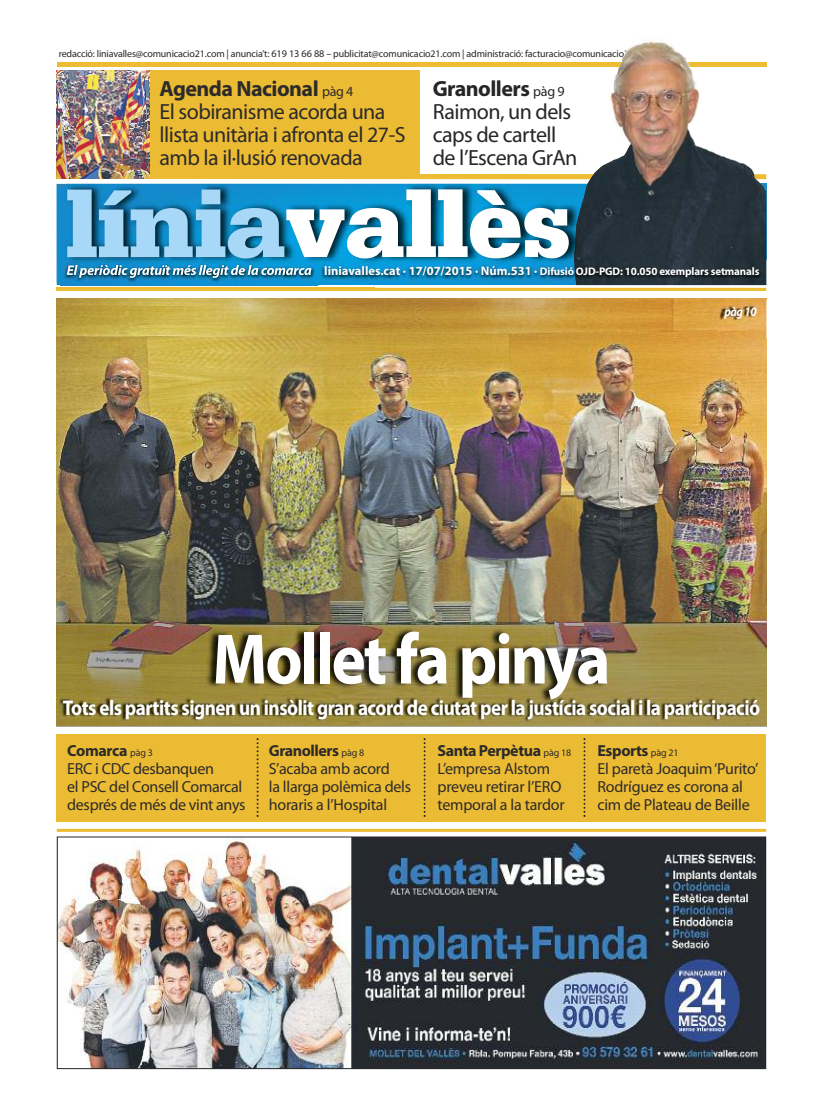
<style>
.page{position:relative;width:823px;height:1106px;background:#fff}
.page>*{position:absolute;margin:0;border:0;box-sizing:border-box;transform-origin:0 0}
.t1{font:900 100px "Serifa";letter-spacing:-.015em;color:#fff}
.t2{font:700 72px "Myriad Pro";letter-spacing:-.035em;color:#fff;scale:.9 1}
.t3{font:22px/23px "Myriad Pro";letter-spacing:-.025em;color:#2d2b29}
.t4{font:22px/23px "Myriad Pro";letter-spacing:-.025em;color:#272627}
.t5{font:700 21.3px "Myriad Pro";letter-spacing:-.025em;color:#fff;scale:.9 1}
.t6{font:16px/18px "Myriad Pro";letter-spacing:-.015em;color:#2d2b29}
.t7{font:italic 700 13px "Myriad Pro";letter-spacing:-.035em;color:#fff;scale:.9 1}
.t8{font:700 11px "Myriad Pro";letter-spacing:-.015em;color:#fff}
.t9{font:10px "Myriad Pro";letter-spacing:-.015em;color:#272627}
.s1{font-size:10.2px}
.s2{font-weight:700}
.s3{font-size:14px}
.s4{color:#a7d8f7}
.s5{font-size:12.5px}
.s6{font-size:10px}
</style>
<div class="page">
<div style="left:57px;top:62px;width:708px;height:5px;background:#edbb34"></div>
<img style="left:59px;top:838px;width:704px;height:229px">
<div style="left:57px;top:836px;width:708px;height:233px;border:1px solid #272627"></div>
<hr style="left:57px;top:829px;width:708px;height:3px;background:#edbb34">
<div style="left:57px;top:70px;width:363px;height:107px;background:#ecbb34"></div>
<img style="left:604px;top:37px;width:161px;height:223px">
<img style="left:56px;top:165px;width:517px;height:134px">
<img style="left:149px;top:174px;width:424px;height:5px">
<svg style="left:56px;top:288px;width:4px;height:5px"></svg>
<img style="left:57px;top:184px;width:516px;height:101px">
<img style="left:149px;top:165px;width:271px;height:12px">
<img style="left:60px;top:260px;width:258px;height:34px">
<img style="left:60px;top:258px;width:314px;height:2px">
<img style="left:67px;top:265px;width:93px;height:13px">
<img style="left:573px;top:165px;width:47px;height:95px">
<img style="left:57px;top:70px;width:92px;height:109px">
<img style="left:57px;top:298px;width:708px;height:316px">
<div style="left:57px;top:733px;width:708px;height:88px;background:#ecbb34"></div>
<svg style="left:256px;top:738px;width:2px;height:79px"></svg>
<svg style="left:423px;top:738px;width:2px;height:79px"></svg>
<svg style="left:583px;top:738px;width:2px;height:79px"></svg>
<img style="left:766px;top:614px;width:1px;height:77px">
<img style="left:56px;top:614px;width:1px;height:77px">
<img style="left:765px;top:614px;width:1px;height:77px">
<img style="left:57px;top:614px;width:708px;height:77px">
<img style="left:56px;top:691px;width:711px;height:36px">
<img style="left:765px;top:691px;width:1px;height:30px">
<img style="left:460px;top:691px;width:103px;height:8px">
<img style="left:716px;top:300px;width:51px;height:38px">
<img style="left:620px;top:260px;width:147px;height:30px">
<img style="left:318px;top:290px;width:449px;height:3px">
<img style="left:620px;top:288px;width:145px;height:3px">
<svg style="left:765px;top:260px;width:1px;height:25px"></svg>
<img style="left:575px;top:260px;width:190px;height:25px">
<img style="left:374px;top:285px;width:246px;height:6px">
<img style="left:318px;top:293px;width:255px;height:1px">
<img style="left:374px;top:260px;width:201px;height:25px">
<img style="left:318px;top:260px;width:56px;height:31px">
<p class="t9" style="left:59px;top:50px;width:596px">redacció: liniavalles@comunicacio21.com | anuncia’t: <span class="s1">619 13 66 88</span> – publicitat@comunicacio21.com | administració: facturacio@comunicacio21.com</p>
<h3 class="t3" style="left:159px;top:78px;width:247px"><span class="s2">Agenda Nacional</span> <span class="s3">pàg 4<br></span>El sobiranisme acorda una llista unitària i afronta el 27-S amb la il·lusió renovada</h3>
<h3 class="t4" style="left:432px;top:78px;width:146px"><span class="s2">Granollers</span> <span class="s3">pàg 9<br></span>Raimon, un dels caps de cartell de l’Escena GrAn</h3>
<h1 class="t1" style="left:65px;top:189px;width:508px"><span class="s4">línia</span>vallès</h1>
<p class="t8" style="left:324px;top:267px;width:436px"><span class="s5">liniavalles.cat · 17/07/2015 · Núm.531 ·</span> Difusió OJD-PGD: 10.050 exemplars setmanals</p>
<p class="t7" style="left:724px;top:306px;width:37px">pàg10</p>
<h2 class="t2" style="left:212px;top:632px;width:443px">Mollet fa pinya</h2>
<h3 class="t5" style="left:63px;top:700px;width:776px">Tots els partits signen un insòlit gran acord de ciutat per la justícia social i la participació</h3>
<p class="t6" style="left:67px;top:742px;width:180px"><span class="s2">Comarca</span> <span class="s6">pàg 3<br></span>ERC i CDC desbanquen<br>el PSC del Consell Comarcal després de més de vint anys</p>
<p class="t6" style="left:268px;top:743px;width:144px"><span class="s2">Granollers</span> <span class="s6">pàg 8<br></span>S’acaba amb acord<br>la llarga polèmica dels horaris a l’Hospital</p>
<p class="t6" style="left:437px;top:743px;width:135px"><span class="s2">Santa Perpètua</span> <span class="s6">pàg 18<br></span>L’empresa Alstom preveu retirar l’ERO temporal a la tardor</p>
<p class="t6" style="left:597px;top:743px;width:162px"><span class="s2">Esports</span> <span class="s6">pàg 21<br></span>El paretà Joaquim‘Purito’<br>Rodríguez es corona al cim de Plateau de Beille</p>
</div>
